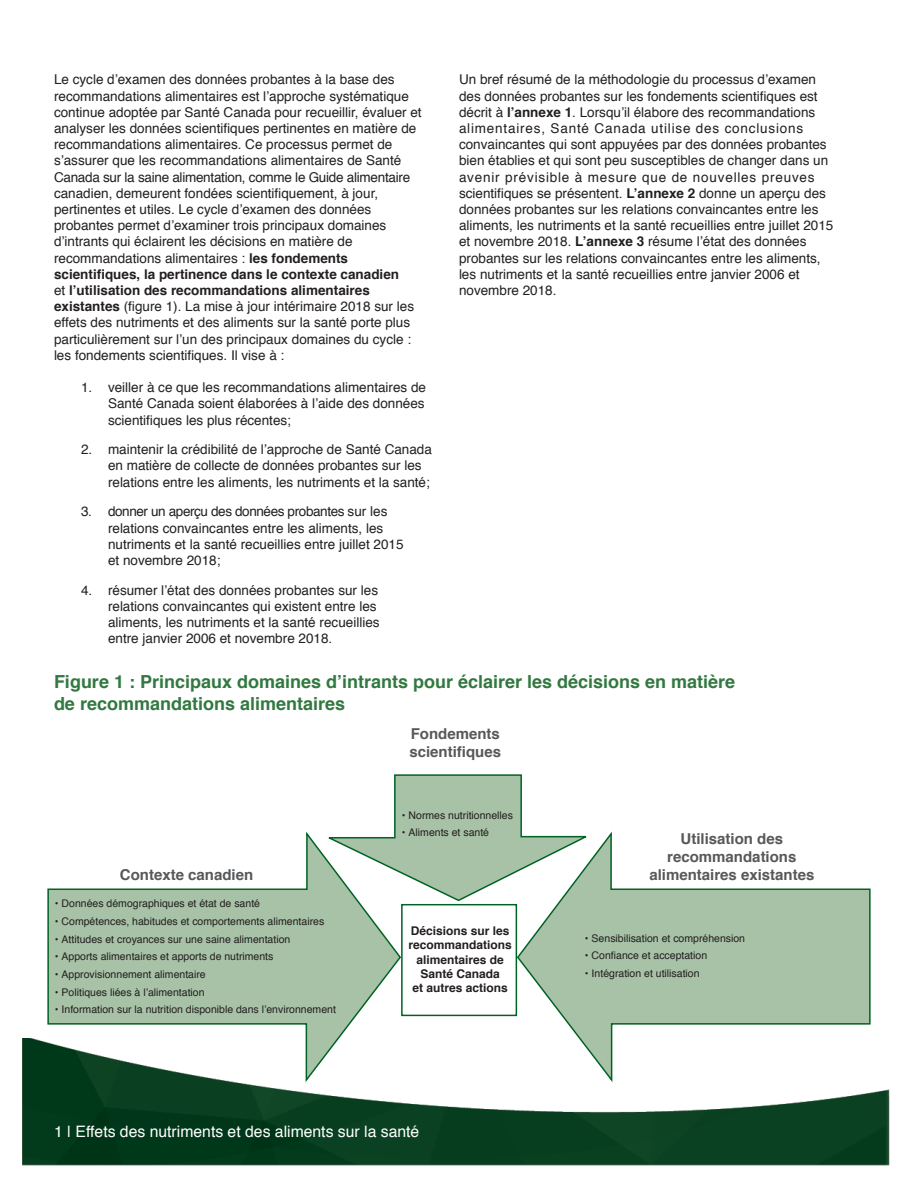
<style>
.page{position:relative;width:918px;height:1188px;background:#fff}
.page>*{position:absolute;margin:0;border:0;box-sizing:border-box;transform-origin:0 0}
.Figure_Table{font:700 18px/21.6px "Helvetica";color:#327840}
.t1{font:15.75px "Helvetica";color:#fff}
.t2{font:700 15px/18px "Helvetica";color:#57585a}
.Body_Text{font:13.5px/16.2px "Helvetica";color:#231f20}
.table_texte{font:700 12px/14.4px "Helvetica";color:#231f20;text-align:center}
.t3{font:10.5px "Helvetica";color:#231f20}
.s1{font-weight:700}
</style>
<div class="page">
<img style="left:22px;top:1039px;width:868px;height:127px">
<svg style="left:516px;top:831px;width:355px;height:253px"></svg>
<svg style="left:394px;top:774px;width:198px;height:128px"></svg>
<div style="left:401px;top:904px;width:116px;height:112px;border:2px solid #006224"></div>
<svg style="left:47px;top:829px;width:355px;height:255px"></svg>
<p class="Body_Text" style="left:54px;top:72px;width:369px">Le cycle d’examen des données probantes à la base des recommandations alimentaires est l’approche systématique continue adoptée par Santé Canada pour recueillir, évaluer et analyser les données scientifiques pertinentes en matière de recommandations alimentaires. Ce processus permet de s’assurer que les recommandations alimentaires de Santé Canada sur la saine alimentation, comme le Guide alimentaire canadien, demeurent fondées scientifiquement, à jour, pertinentes et utiles. Le cycle d’examen des données probantes permet d’examiner trois principaux domaines d’intrants qui éclairent les décisions en matière de recommandations alimentaires : <span class="s1">les fondements scientifiques, la pertinence dans le contexte canadien<br></span>et <span class="s1">l’utilisation des recommandations alimentaires existantes</span> (figure 1). La mise à jour intérimaire 2018 sur les effets des nutriments et des aliments sur la santé porte plus particulièrement sur l’un des principaux domaines du cycle : les fondements scientifiques. Il vise à :</p>
<p class="Body_Text" style="left:108px;top:380px;width:320px;text-align:justify;text-indent:-27px">1. veiller à ce que les recommandations alimentaires de Santé Canada soient élaborées à l’aide des données scientifiques les plus récentes;</p>
<p class="Body_Text" style="left:108px;top:442px;width:325px;text-indent:-27px">2. maintenir la crédibilité de l’approche de Santé Canada en matière de collecte de données probantes sur les relations entre les aliments, les nutriments et la santé;</p>
<p class="Body_Text" style="left:108px;top:504px;width:297px;text-indent:-27px">3. donner un aperçu des données probantes sur les relations convaincantes entre les aliments, les nutriments et la santé recueillies entre juillet 2015 et novembre 2018;</p>
<p class="Body_Text" style="left:108px;top:582px;width:273px;text-indent:-27px">4. résumer l’état des données probantes sur les relations convaincantes qui existent entre les aliments, les nutriments et la santé recueillies entre janvier 2006 et novembre 2018.</p>
<p class="Body_Text" style="left:459px;top:72px;width:376px">Un bref résumé de la méthodologie du processus d’examen des données probantes sur les fondements scientifiques est décrit à <span class="s1">l’annexe 1</span>. Lorsqu’il élabore des recommandations alimentaires, Santé Canada utilise des conclusions convaincantes qui sont appuyées par des données probantes bien établies et qui sont peu susceptibles de changer dans un avenir prévisible à mesure que de nouvelles preuves scientifiques se présentent. <span class="s1">L’annexe 2</span> donne un aperçu des données probantes sur les relations convaincantes entre les aliments, les nutriments et la santé recueillies entre juillet 2015 et novembre 2018. <span class="s1">L’annexe 3</span> résume l’état des données probantes sur les relations convaincantes entre les aliments, les nutriments et la santé recueillies entre janvier 2006 et novembre 2018.</p>
<p class="Figure_Table" style="left:54px;top:671px;width:683px">Figure 1 : Principaux domaines d’intrants pour éclairer les décisions en matière de recommandations alimentaires</p>
<p class="t2" style="left:409px;top:725px;width:93px">Fondements scientifiques</p>
<p class="t2" style="left:120px;top:866px;width:135px">Contexte canadien</p>
<p class="t3" style="left:55px;top:896px;width:207px">• Données démographiques et état de santé</p>
<p class="t3" style="left:55px;top:913px;width:271px">• Compétences, habitudes et comportements alimentaires</p>
<p class="t3" style="left:55px;top:931px;width:237px">• Attitudes et croyances sur une saine alimentation</p>
<p class="t3" style="left:55px;top:949px;width:220px">• Apports alimentaires et apports de nutriments</p>
<p class="t3" style="left:55px;top:966px;width:152px">• Approvisionnement alimentaire</p>
<p class="t3" style="left:55px;top:984px;width:151px">• Politiques liées à l’alimentation</p>
<p class="t3" style="left:55px;top:1002px;width:283px">• Information sur la nutrition disponible dans l’environnement</p>
<p class="t3" style="left:402px;top:807px;width:113px">• Normes nutritionnelles</p>
<p class="t3" style="left:402px;top:825px;width:89px">• Aliments et santé</p>
<p class="table_texte" style="left:409px;top:923px;width:105px">Décisions sur les recommandations alimentaires de<br>Santé Canada<br>et autres actions</p>
<p class="t1" style="left:54px;top:1119px;width:367px">1 | Effets des nutriments et des aliments sur la santé</p>
<p class="t2" style="left:649px;top:830px;width:167px;text-align:center">Utilisation des recommandations alimentaires existantes</p>
<p class="t3" style="left:585px;top:930px;width:162px">• Sensibilisation et compréhension</p>
<p class="t3" style="left:585px;top:948px;width:124px">• Confiance et acceptation</p>
<p class="t3" style="left:585px;top:965px;width:116px">• Intégration et utilisation</p>
</div>
